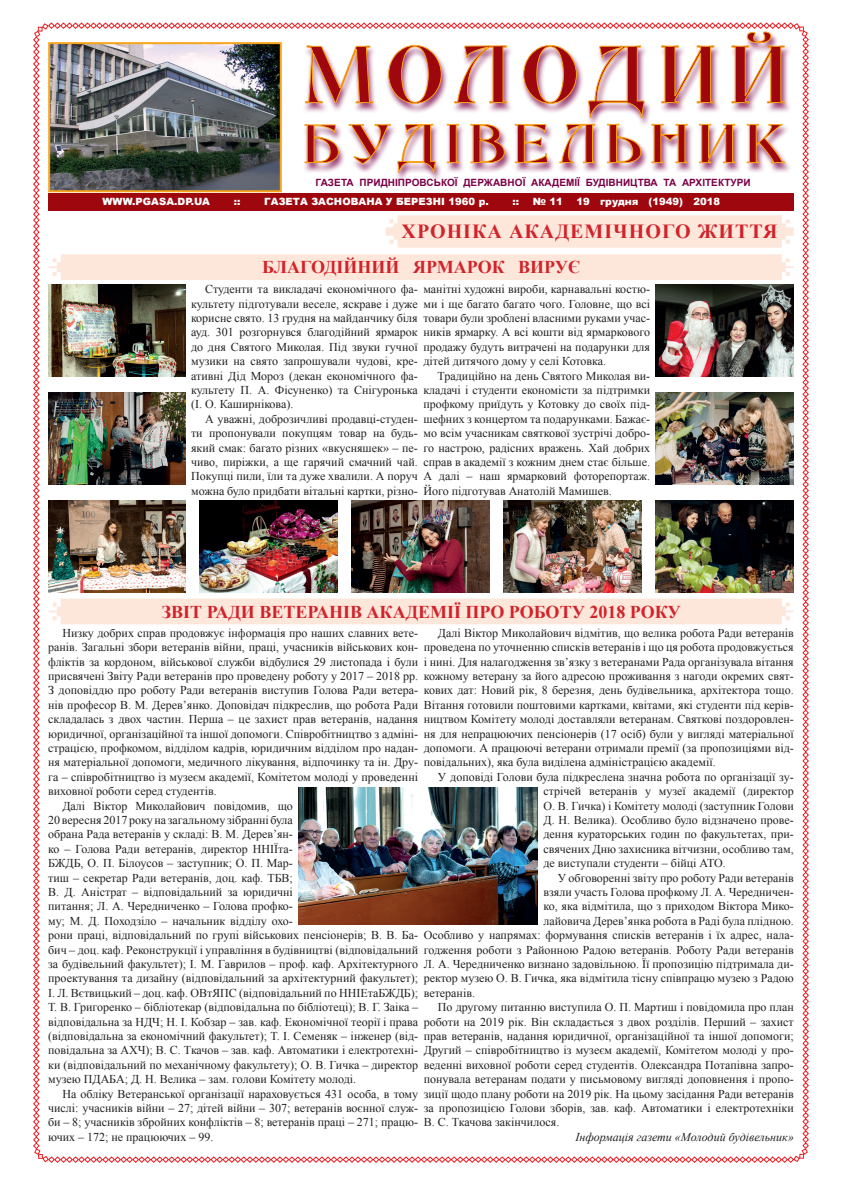
<style>
.page{position:relative;width:842px;height:1191px;background:#fff}
.page>*{position:absolute;margin:0;border:0;box-sizing:border-box;transform-origin:0 0}
.t1{font:700 20px "Times New Roman";letter-spacing:.05em;color:#d1232a}
.t2{font:700 18px "Times New Roman";color:#d1232a}
.t3{font:12px/14.4px "Times New Roman";color:#231f20;text-align:justify}
.t4{font:italic 12px "Times New Roman";color:#231f20}
.t5{font:900 10px "Arial";letter-spacing:.005em;color:#fff}
.t6{font:700 10px "Arial";letter-spacing:.005em;color:#7b0046}
</style>
<div class="page">
<img style="left:33px;top:22px;width:776px;height:1141px">
<img style="left:299px;top:787px;width:239px;height:137px">
<p class="t6" style="left:316px;top:176px;width:437px">ГАЗЕТА ПРИДНІПРОВСЬКОЇ ДЕРЖАВНОЇ АКАДЕМІЇ БУДІВНИЦТВА ТА АРХІТЕКТУРИ</p>
<h1 class="t1" style="left:402px;top:218px;width:377px">ХРОНІКА АКАДЕМІЧНОГО ЖИТТЯ</h1>
<p class="t5" style="left:103px;top:195px;width:109px">WWW.PGASA.DP.UA</p>
<p class="t5" style="left:234px;top:195px;width:8px">::</p>
<p class="t5" style="left:264px;top:195px;width:226px">ГАЗЕТА ЗАСНОВАНА У БЕРЕЗНІ 1960 р.</p>
<p class="t5" style="left:512px;top:195px;width:8px">::</p>
<p class="t5" style="left:533px;top:195px;width:32px">№ 11</p>
<p class="t5" style="left:576px;top:195px;width:145px">19 грудня (1949) 2018</p>
<h2 class="t2" style="left:262px;top:255px;width:319px">БЛАГОДІЙНИЙ ЯРМАРОК ВИРУЄ</h2>
<p class="t3" style="left:191px;top:282px;width:228px;text-indent:14px">Студенти та викладачі економічного фа&shy;культету підготували веселе, яскраве і дуже корисне свято. 13 грудня на майданчику біля ауд. 301 розгорнувся благодійний ярмарок до дня Святого Миколая. Під звуки гучної музики на свято запрошували чудові, кре&shy;ативні Дід Мороз (декан економічного фа&shy;культету П. А. Фісуненко) та Снігуронька (І. О. Каширнікова).</p>
<p class="t3" style="left:191px;top:411px;width:228px;text-indent:14px">А уважні, доброзичливі продавці-студен&shy;ти пропонували покупцям товар на будь&shy;який смак: багато різних «вкусняшек» – пе&shy;чиво, пиріжки, а ще гарячий смачний чай.<br>Покупці пили, їли та дуже хвалили. А поруч можна було придбати вітальні картки, різно-</p>
<p class="t3" style="left:423px;top:282px;width:228px">манітні художні вироби, карнавальні костю&shy;ми і ще багато багато чого. Головне, що всі товари були зроблені власними руками учас&shy;ників ярмарку. А всі кошти від ярмаркового продажу будуть витрачені на подарунки для дітей дитячого дому у селі Котовка.</p>
<p class="t3" style="left:423px;top:368px;width:228px;text-indent:14px">Традиційно на день Святого Миколая ви&shy;кладачі і студенти економісти за підтримки профкому приїдуть у Котовку до своїх під&shy;шефних з концертом та подарунками. Бажає&shy;мо всім учасникам святкової зустрічі добро&shy;го настрою, радісних вражень. Хай добрих справ в академії з кожним днем стає більше.<br>А далі – наш ярмарковий фоторепортаж.<br>Його підготував Анатолій Мамишев.</p>
<h2 class="t2" style="left:162px;top:599px;width:520px">ЗВІТ РАДИ ВЕТЕРАНІВ АКАДЕМІЇ ПРО РОБОТУ 2018 РОКУ</h2>
<p class="t3" style="left:62px;top:625px;width:357px">Низку добрих справ продовжує інформація про наших славних вете-</p>
<p class="t3" style="left:48px;top:639px;width:371px">ранів. Загальні збори ветеранів війни, праці, учасників військових кон-</p>
<p class="t3" style="left:48px;top:654px;width:371px">фліктів за кордоном, військової служби відбулися 29 листопада і були</p>
<p class="t3" style="left:48px;top:668px;width:371px">присвячені Звіту Ради ветеранів про проведену роботу у 2017 – 2018 рр.</p>
<p class="t3" style="left:48px;top:683px;width:371px">З доповіддю про роботу Ради ветеранів виступив Голова Ради ветера-</p>
<p class="t3" style="left:48px;top:697px;width:371px">нів професор В. М. Дерев’янко. Доповідач підкреслив, що робота Ради</p>
<p class="t3" style="left:48px;top:711px;width:371px">складалась з двох частин. Перша – це захист прав ветеранів, надання</p>
<p class="t3" style="left:48px;top:726px;width:371px">юридичної, організаційної та іншої допомоги. Співробітництво з адміні-</p>
<p class="t3" style="left:48px;top:740px;width:371px">страцією, профкомом, відділом кадрів, юридичним відділом про надан-</p>
<p class="t3" style="left:48px;top:755px;width:371px">ня матеріальної допомоги, медичного лікування, відпочинку та ін. Дру-</p>
<p class="t3" style="left:48px;top:769px;width:371px">га – співробітництво із музеєм академії, Комітетом молоді у проведенні</p>
<p class="t3" style="left:48px;top:783px;width:170px">виховної роботи серед студентів.</p>
<p class="t3" style="left:62px;top:798px;width:232px">Далі Віктор Миколайович повідомив, що</p>
<p class="t3" style="left:48px;top:812px;width:246px">20 вересня 2017 року на загальному зібранні була</p>
<p class="t3" style="left:48px;top:827px;width:246px">обрана Рада ветеранів у складі: В. М. Дерев’ян-</p>
<p class="t3" style="left:48px;top:841px;width:246px">ко – Голова Ради ветеранів, директор ННІЇта-</p>
<p class="t3" style="left:48px;top:855px;width:246px">БЖДБ, О. П. Білоусов – заступник; О. П. Мар-</p>
<p class="t3" style="left:48px;top:870px;width:246px">тиш – секретар Ради ветеранів, доц. каф. ТБВ;</p>
<p class="t3" style="left:48px;top:884px;width:246px">В. Д. Аністрат – відповідальний за юридичні</p>
<p class="t3" style="left:48px;top:899px;width:246px">питання; Л. А. Чередниченко – Голова профко-</p>
<p class="t3" style="left:48px;top:913px;width:246px">му; М. Д. Походзіло – начальник відділу охо-</p>
<p class="t3" style="left:48px;top:927px;width:371px">рони праці, відповідальний по групі військових пенсіонерів; В. В. Ба-</p>
<p class="t3" style="left:48px;top:942px;width:371px">бич – доц. каф. Реконструкції і управління в будівництві (відповідальний</p>
<p class="t3" style="left:48px;top:956px;width:371px">за будівельний факультет); І. М. Гаврилов – проф. каф. Архітектурного</p>
<p class="t3" style="left:48px;top:971px;width:371px">проектування та дизайну (відповідальний за архітектурний факультет);</p>
<p class="t3" style="left:48px;top:985px;width:371px">І. Л. Вєтвицький – доц. каф. ОВтЯПС (відповідальний по ННІЕтаБЖДБ);</p>
<p class="t3" style="left:48px;top:999px;width:371px">Т. В. Григоренко – бібліотекар (відповідальна по бібліотеці); В. Г. Заіка –</p>
<p class="t3" style="left:48px;top:1014px;width:371px">відповідальна за НДЧ; Н. І. Кобзар – зав. каф. Економічної теорії і права</p>
<p class="t3" style="left:48px;top:1028px;width:371px">(відповідальна за економічний факультет); Т. І. Семеняк – інженер (від-</p>
<p class="t3" style="left:48px;top:1043px;width:371px">повідальна за АХЧ); В. С. Ткачов – зав. каф. Автоматики і електротехні-</p>
<p class="t3" style="left:48px;top:1057px;width:371px">ки (відповідальний по механічному факультету); О. В. Гичка – директор</p>
<p class="t3" style="left:48px;top:1071px;width:309px">музею ПДАБА; Д. Н. Велика – зам. голови Комітету молоді.</p>
<p class="t3" style="left:62px;top:1086px;width:357px">На обліку Ветеранської організації нараховується 431 особа, в тому</p>
<p class="t3" style="left:48px;top:1100px;width:371px">числі: учасників війни – 27; дітей війни – 307; ветеранів воєнної служ-</p>
<p class="t3" style="left:48px;top:1115px;width:371px">би – 8; учасників збройних конфліктів – 8; ветеранів праці – 271; працю-</p>
<p class="t3" style="left:48px;top:1129px;width:167px">ючих – 172; не працюючих – 99.</p>
<p class="t3" style="left:424px;top:625px;width:371px;text-indent:14px">Далі Віктор Миколайович відмітив, що велика робота Ради ветеранів проведена по уточненню списків ветеранів і що ця робота продовжується і нині. Для налагодження зв’язку з ветеранами Рада організувала вітання кожному ветерану за його адресою проживання з нагоди окремих свят&shy;кових дат: Новий рік, 8 березня, день будівельника, архітектора тощо.<br>Вітання готовили поштовими картками, квітами, які студенти під керів&shy;ництвом Комітету молоді доставляли ветеранам. Святкові поздоровлен&shy;ня для непрацюючих пенсіонерів (17 осіб) були у вигляді матеріальної допомоги. А працюючі ветерани отримали премії (за пропозиціями від&shy;повідальних), яка була виділена адміністрацією академії.</p>
<p class="t3" style="left:543px;top:769px;width:252px;text-indent:-106px">У доповіді Голови була підкреслена значна робота по організації зу&shy;стрічей ветеранів у музеї академії (директор О. В. Гичка) і Комітету молоді (заступник Голови Д. Н. Велика). Особливо було відзначено прове&shy;дення кураторських годин по факультетах, при&shy;свячених Дню захисника вітчизни, особливо там, де виступали студенти – бійці АТО.</p>
<p class="t3" style="left:558px;top:870px;width:238px">У обговоренні звіту про роботу Ради ветеранів</p>
<p class="t3" style="left:543px;top:884px;width:252px">взяли участь Голова профкому Л. А. Чередничен-</p>
<p class="t3" style="left:543px;top:899px;width:252px">ко, яка відмітила, що з приходом Віктора Мико-</p>
<p class="t3" style="left:543px;top:913px;width:252px">лайовича Дерев’янка робота в Раді була плідною.</p>
<p class="t3" style="left:424px;top:927px;width:371px">Особливо у напрямах: формування списків ветеранів і їх адрес, нала-</p>
<p class="t3" style="left:424px;top:942px;width:371px">годження роботи з Районною Радою ветеранів. Роботу Ради ветеранів</p>
<p class="t3" style="left:424px;top:956px;width:371px">Л. А. Чередниченко визнано задовільною. Її пропозицію підтримала ди-</p>
<p class="t3" style="left:424px;top:971px;width:371px">ректор музею О. В. Гичка, яка відмітила тісну співпрацю музею з Радою</p>
<p class="t3" style="left:424px;top:985px;width:53px">ветеранів.</p>
<p class="t3" style="left:438px;top:999px;width:357px">По другому питанню виступила О. П. Мартиш і повідомила про план</p>
<p class="t3" style="left:424px;top:1014px;width:371px">роботи на 2019 рік. Він складається з двох розділів. Перший – захист</p>
<p class="t3" style="left:424px;top:1028px;width:371px">прав ветеранів, надання юридичної, організаційної та іншої допомоги;</p>
<p class="t3" style="left:424px;top:1043px;width:371px">Другий – співробітництво із музеєм академії, Комітетом молоді у про-</p>
<p class="t3" style="left:424px;top:1057px;width:371px">веденні виховної роботи серед студентів. Олександра Потапівна запро-</p>
<p class="t3" style="left:424px;top:1071px;width:371px">понувала ветеранам подати у письмовому вигляді доповнення і пропо-</p>
<p class="t3" style="left:424px;top:1086px;width:371px">зиції щодо плану роботи на 2019 рік. На цьому засідання Ради ветеранів</p>
<p class="t3" style="left:424px;top:1100px;width:371px">за пропозицією Голови зборів, зав. каф. Автоматики і електротехніки</p>
<p class="t3" style="left:424px;top:1115px;width:137px">В. С. Ткачова закінчилося.</p>
<p class="t4" style="left:575px;top:1128px;width:220px">Інформація газети «Молодий будівельник»</p>
</div>
